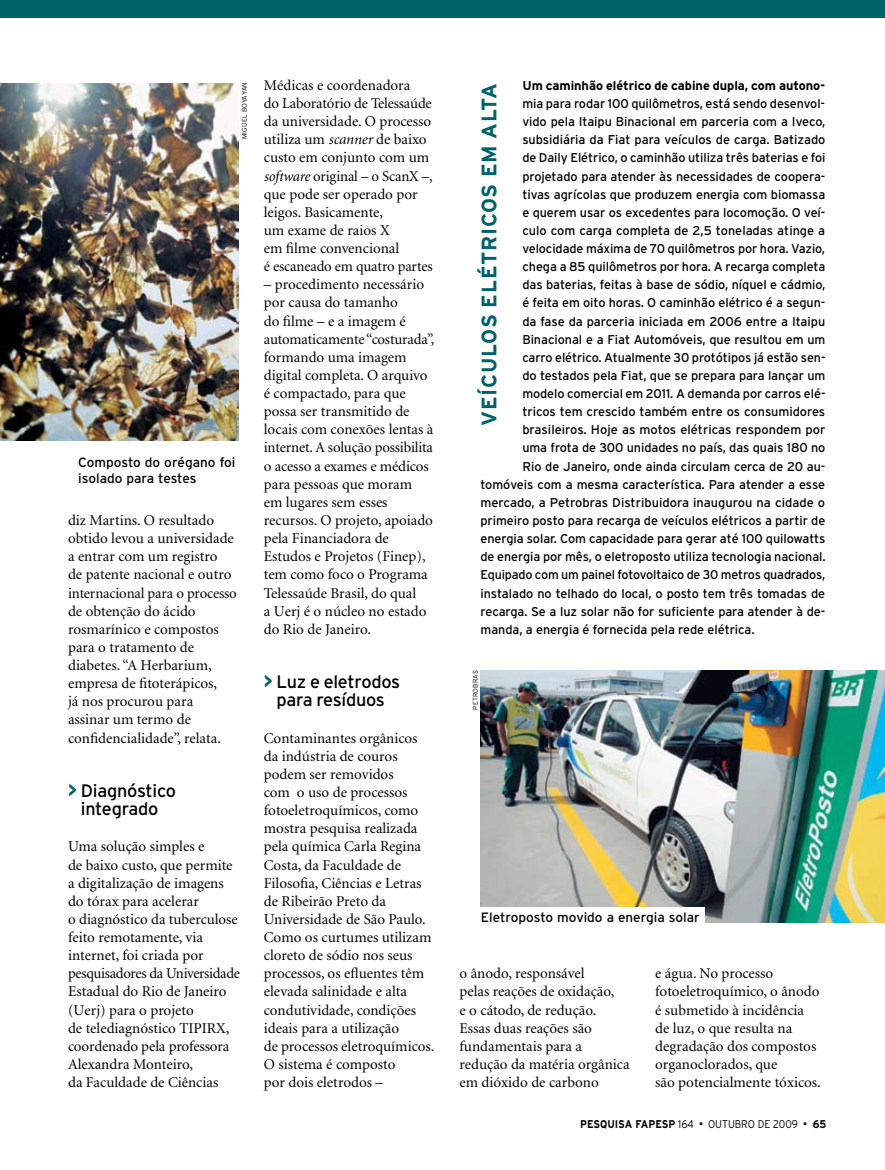
<style>
.page{position:relative;width:885px;height:1170px;background:#fff}
.page>*{position:absolute;margin:0;border:0;box-sizing:border-box;transform-origin:0 0}
.t1{font:700 21px "Interstate";letter-spacing:.035em;color:#006269}
.t2{font:18px/18.1px "Interstate";letter-spacing:-.015em;color:#000;text-align:center}
.t3{font:15px/18.1px "Minion";color:#000}
.t4{font:13.5px/15.8px "Interstate";color:#000}
.t5{font:12.75px "Interstate";letter-spacing:-.005em;color:#000}
.t6{font:700 12.75px "Interstate";color:#000}
.t7{font:700 11.25px "Interstate";color:#000;scale:.9 1}
.t8{font:300 11.25px "Interstate";color:#000;scale:.9 1}
.t9{font:300 6.75px "Interstate";letter-spacing:.025em;color:#000}
.s1{font-style:italic}
.s2{font-weight:700;font-size:20.25px;color:#006269}
.s3{font-weight:300}
</style>
<div class="page">
<div style="left:0;top:0;width:884px;height:17px;background:#006269"></div>
<img style="left:0;top:83px;width:238px;height:357px">
<img style="left:480px;top:670px;width:404px;height:252px">
<div style="left:477px;top:907px;width:227px;height:20px;background:#fff"></div>
<p class="t3" style="left:264px;top:76px;width:170px">Médicas e coordenadora<br>do Laboratório de Telessaúde da universidade. O processo utiliza um <span class="s1">scanner</span> de baixo custo em conjunto com um <span class="s1">software</span> original – o ScanX –, que pode ser operado por leigos. Basicamente,<br>um exame de raios X<br>em filme convencional<br>é escaneado em quatro partes</p>
<p class="t3" style="left:264px;top:276px;width:172px">– procedimento necessário por causa do tamanho<br>do filme – e a imagem é automaticamente “costurada”, formando uma imagem digital completa. O arquivo é compactado, para que possa ser transmitido de locais com conexões lentas à internet. A solução possibilita o acesso a exames e médicos para pessoas que moram em lugares sem esses recursos. O projeto, apoiado pela Financiadora de<br>Estudos e Projetos (Finep), tem como foco o Programa<br>Telessaúde Brasil, do qual<br>a Uerj é o núcleo no estado do Rio de Janeiro.</p>
<p class="t2" style="left:264px;top:672px;width:138px"><span class="s2">&gt;</span> Luz e eletrodos para resíduos</p>
<p class="t3" style="left:264px;top:729px;width:172px">Contaminantes orgânicos da indústria de couros podem ser removidos<br>com o uso de processos fotoeletroquímicos, como mostra pesquisa realizada pela química Carla Regina<br>Costa, da Faculdade de<br>Filosofia, Ciências e Letras de Ribeirão Preto da<br>Universidade de São Paulo.<br>Como os curtumes utilizam cloreto de sódio nos seus processos, os efluentes têm elevada salinidade e alta condutividade, condições ideais para a utilização<br>de processos eletroquímicos.<br>O sistema é composto<br>por dois eletrodos –</p>
<p class="t6" style="left:522px;top:78px;width:304px">Um caminhão elétrico de cabine dupla, com autono-</p>
<p class="t5" style="left:522px;top:96px;width:304px">mia para rodar 100 quilômetros, está sendo desenvol-</p>
<p class="t5" style="left:522px;top:114px;width:304px">vido pela Itaipu Binacional em parceria com a Iveco,</p>
<p class="t5" style="left:522px;top:133px;width:304px">subsidiária da Fiat para veículos de carga. Batizado</p>
<p class="t5" style="left:522px;top:151px;width:305px">de Daily Elétrico, o caminhão utiliza três baterias e foi</p>
<p class="t5" style="left:522px;top:169px;width:304px">projetado para atender às necessidades de coopera-</p>
<p class="t5" style="left:522px;top:187px;width:304px">tivas agrícolas que produzem energia com biomassa</p>
<p class="t5" style="left:522px;top:205px;width:304px">e querem usar os excedentes para locomoção. O veí-</p>
<p class="t5" style="left:522px;top:223px;width:304px">culo com carga completa de 2,5 toneladas atinge a</p>
<p class="t5" style="left:522px;top:241px;width:304px">velocidade máxima de 70 quilômetros por hora. Vazio,</p>
<p class="t5" style="left:522px;top:259px;width:304px">chega a 85 quilômetros por hora. A recarga completa</p>
<p class="t5" style="left:522px;top:278px;width:304px">das baterias, feitas à base de sódio, níquel e cádmio,</p>
<p class="t5" style="left:522px;top:296px;width:304px">é feita em oito horas. O caminhão elétrico é a segun-</p>
<p class="t5" style="left:522px;top:314px;width:304px">da fase da parceria iniciada em 2006 entre a Itaipu</p>
<p class="t5" style="left:522px;top:332px;width:304px">Binacional e a Fiat Automóveis, que resultou em um</p>
<p class="t5" style="left:522px;top:350px;width:304px">carro elétrico. Atualmente 30 protótipos já estão sen-</p>
<p class="t5" style="left:522px;top:368px;width:304px">do testados pela Fiat, que se prepara para lançar um</p>
<p class="t5" style="left:522px;top:386px;width:305px">modelo comercial em 2011. A demanda por carros elé-</p>
<p class="t5" style="left:522px;top:404px;width:304px">tricos tem crescido também entre os consumidores</p>
<p class="t5" style="left:522px;top:422px;width:304px">brasileiros. Hoje as motos elétricas respondem por</p>
<p class="t5" style="left:522px;top:441px;width:304px">uma frota de 300 unidades no país, das quais 180 no</p>
<p class="t5" style="left:522px;top:459px;width:304px">Rio de Janeiro, onde ainda circulam cerca de 20 au-</p>
<p class="t5" style="left:480px;top:477px;width:346px">tomóveis com a mesma característica. Para atender a esse</p>
<p class="t5" style="left:480px;top:495px;width:346px">mercado, a Petrobras Distribuidora inaugurou na cidade o</p>
<p class="t5" style="left:480px;top:513px;width:346px">primeiro posto para recarga de veículos elétricos a partir de</p>
<p class="t5" style="left:480px;top:531px;width:346px">energia solar. Com capacidade para gerar até 100 quilowatts</p>
<p class="t5" style="left:480px;top:549px;width:346px">de energia por mês, o eletroposto utiliza tecnologia nacional.</p>
<p class="t5" style="left:480px;top:567px;width:346px">Equipado com um painel fotovoltaico de 30 metros quadrados,</p>
<p class="t5" style="left:480px;top:586px;width:346px">instalado no telhado do local, o posto tem três tomadas de</p>
<p class="t5" style="left:480px;top:604px;width:346px">recarga. Se a luz solar não for suficiente para atender à de-</p>
<p class="t5" style="left:480px;top:622px;width:275px">manda, a energia é fornecida pela rede elétrica.</p>
<p class="t9" style="left:240px;top:139px;width:57px;rotate:-90deg">MIGUE L B OYAYAN</p>
<h1 class="t1" style="left:477px;top:138px;width:55px;rotate:-90deg">alta</h1>
<h1 class="t1" style="left:477px;top:425px;width:278px;rotate:-90deg">Veículos elétricos em</h1>
<p class="t4" style="left:78px;top:454px;width:159px">Composto do orégano foi isolado para testes</p>
<p class="t3" style="left:68px;top:511px;width:170px">diz Martins. O resultado obtido levou a universidade a entrar com um registro<br>de patente nacional e outro internacional para o processo de obtenção do ácido rosmarínico e compostos para o tratamento de diabetes. “A Herbarium, empresa de fitoterápicos,<br>já nos procurou para assinar um termo de confidencialidade”, relata.</p>
<p class="t2" style="left:68px;top:781px;width:110px"><span class="s2">&gt;</span> Diagnóstico integrado</p>
<p class="t3" style="left:68px;top:838px;width:173px">Uma solução simples e<br>de baixo custo, que permite a digitalização de imagens do tórax para acelerar<br>o diagnóstico da tuberculose feito remotamente, via internet, foi criada por pesquisadores da Universidade<br>Estadual do Rio de Janeiro (Uerj) para o projeto<br>de telediagnóstico TIPIRX, coordenado pela professora<br>Alexandra Monteiro,<br>da Faculdade de Ciências</p>
<p class="t9" style="left:471px;top:709px;width:41px;rotate:-90deg">PETROBRAS</p>
<p class="t4" style="left:480px;top:908px;width:220px">Eletroposto movido a energia solar</p>
<p class="t3" style="left:459px;top:964px;width:172px">o ânodo, responsável<br>pelas reações de oxidação,<br>e o cátodo, de redução.<br>Essas duas reações são fundamentais para a redução da matéria orgânica em dióxido de carbono</p>
<p class="t3" style="left:655px;top:964px;width:167px">e água. No processo fotoeletroquímico, o ânodo é submetido à incidência de luz, o que resulta na degradação dos compostos organoclorados, que<br>são potencialmente tóxicos.</p>
<p class="t7" style="left:580px;top:1117px;width:128px">PESQUISA FAPESP <span class="s3">164</span></p>
<p class="t8" style="left:699px;top:1117px;width:111px">■ OUTUBRO DE 2009</p>
<p class="t7" style="left:803px;top:1117px;width:26px">■ 65</p>
</div>
